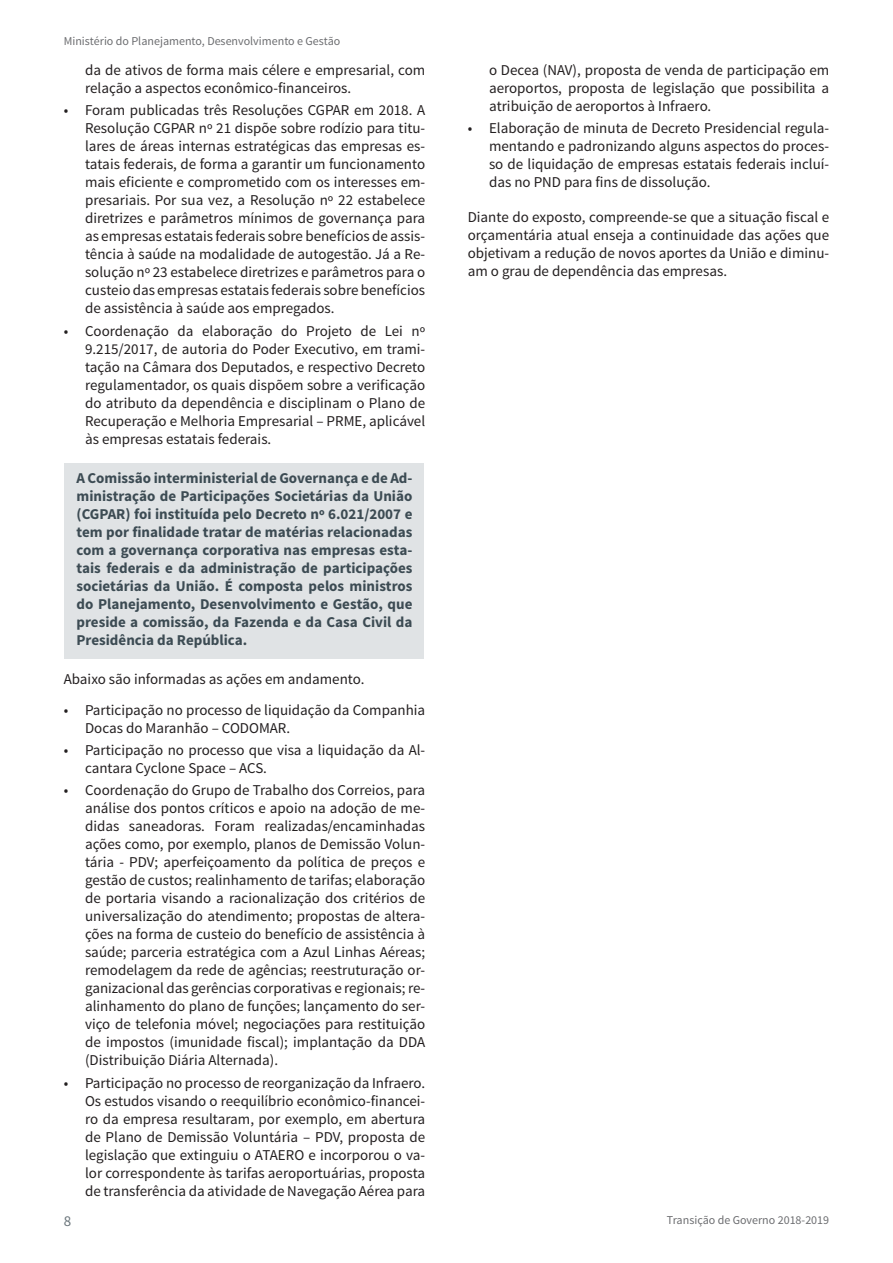
<style>
.page{position:relative;width:893px;height:1263px;background:#fff}
.page>*{position:absolute;margin:0;border:0;box-sizing:border-box;transform-origin:0 0}
.t1{font:15px/18px "Source Sans Pro";color:#231f20;text-align:justify}
.t2{font:700 15px/18px "Source Sans Pro";color:#3c4b53;text-align:justify}
.t3{font:15px "Source Sans Pro";color:#69747a}
.t4{font:12px "Source Sans Pro";color:#6c6d70}
</style>
<div class="page">
<div style="left:64px;top:463px;width:360px;height:196px;background:#e0e3e5"></div>
<p class="t4" style="left:64px;top:34px;width:278px">Ministério do Planejamento, Desenvolvimento e Gestão</p>
<p class="t1" style="left:85px;top:61px;width:342px">da de ativos de forma mais célere e empresarial, com relação a aspectos econômico-financeiros.</p>
<p class="t1" style="left:85px;top:102px;width:342px;text-indent:-21px">• Foram publicadas três Resoluções CGPAR em 2018. A Resolução CGPAR nº 21 dispõe sobre rodízio para titu&shy;lares de áreas internas estratégicas das empresas es&shy;tatais federais, de forma a garantir um funcionamento mais eficiente e comprometido com os interesses em&shy;presariais. Por sua vez, a Resolução nº 22 estabelece diretrizes e parâmetros mínimos de governança para as empresas estatais federais sobre benefícios de assis&shy;tência à saúde na modalidade de autogestão. Já a Re&shy;solução nº 23 estabelece diretrizes e parâmetros para o custeio das empresas estatais federais sobre benefícios de assistência à saúde aos empregados.</p>
<p class="t1" style="left:85px;top:322px;width:342px;text-indent:-21px">• Coordenação da elaboração do Projeto de Lei nº 9.215/2017, de autoria do Poder Executivo, em trami&shy;tação na Câmara dos Deputados, e respectivo Decreto regulamentador, os quais dispõem sobre a verificação do atributo da dependência e disciplinam o Plano de Recuperação e Melhoria Empresarial – PRME, aplicável às empresas estatais federais.</p>
<p class="t2" style="left:77px;top:469px;width:337px">A Comissão interministerial de Governança e de Ad&shy;ministração de Participações Societárias da União (CGPAR) foi instituída pelo Decreto nº 6.021/2007 e tem por finalidade tratar de matérias relacionadas com a governança corporativa nas empresas esta&shy;tais federais e da administração de participações societárias da União. É composta pelos ministros do Planejamento, Desenvolvimento e Gestão, que preside a comissão, da Fazenda e da Casa Civil da Presidência da República.</p>
<p class="t1" style="left:64px;top:670px;width:302px">Abaixo são informadas as ações em andamento.</p>
<p class="t1" style="left:85px;top:701px;width:342px;text-indent:-21px">• Participação no processo de liquidação da Companhia<br>Docas do Maranhão – CODOMAR.</p>
<p class="t1" style="left:85px;top:741px;width:342px;text-indent:-21px">• Participação no processo que visa a liquidação da Al&shy;cantara Cyclone Space – ACS.</p>
<p class="t1" style="left:85px;top:782px;width:342px;text-indent:-21px">• Coordenação do Grupo de Trabalho dos Correios, para análise dos pontos críticos e apoio na adoção de me&shy;didas saneadoras. Foram realizadas/encaminhadas ações como, por exemplo, planos de Demissão Volun&shy;tária - PDV; aperfeiçoamento da política de preços e gestão de custos; realinhamento de tarifas; elaboração de portaria visando a racionalização dos critérios de universalização do atendimento; propostas de altera&shy;ções na forma de custeio do benefício de assistência à saúde; parceria estratégica com a Azul Linhas Aéreas; remodelagem da rede de agências; reestruturação or&shy;ganizacional das gerências corporativas e regionais; re&shy;alinhamento do plano de funções; lançamento do ser&shy;viço de telefonia móvel; negociações para restituição de impostos (imunidade fiscal); implantação da DDA (Distribuição Diária Alternada).</p>
<p class="t1" style="left:85px;top:1074px;width:342px;text-indent:-21px">• Participação no processo de reorganização da Infraero.<br>Os estudos visando o reequilíbrio econômico-financei&shy;ro da empresa resultaram, por exemplo, em abertura de Plano de Demissão Voluntária – PDV, proposta de legislação que extinguiu o ATAERO e incorporou o va&shy;lor correspondente às tarifas aeroportuárias, proposta de transferência da atividade de Navegação Aérea para</p>
<p class="t3" style="left:64px;top:1212px;width:9px">8</p>
<p class="t1" style="left:489px;top:61px;width:342px">o Decea (NAV), proposta de venda de participação em aeroportos, proposta de legislação que possibilita a atribuição de aeroportos à Infraero.</p>
<p class="t1" style="left:489px;top:120px;width:342px;text-indent:-21px">• Elaboração de minuta de Decreto Presidencial regula&shy;mentando e padronizando alguns aspectos do proces&shy;so de liquidação de empresas estatais federais incluí&shy;das no PND para fins de dissolução.</p>
<p class="t1" style="left:468px;top:209px;width:363px">Diante do exposto, compreende-se que a situação fiscal e orçamentária atual enseja a continuidade das ações que objetivam a redução de novos aportes da União e diminu&shy;am o grau de dependência das empresas.</p>
<p class="t4" style="left:667px;top:1212px;width:164px">Transição de Governo 2018-2019</p>
</div>
